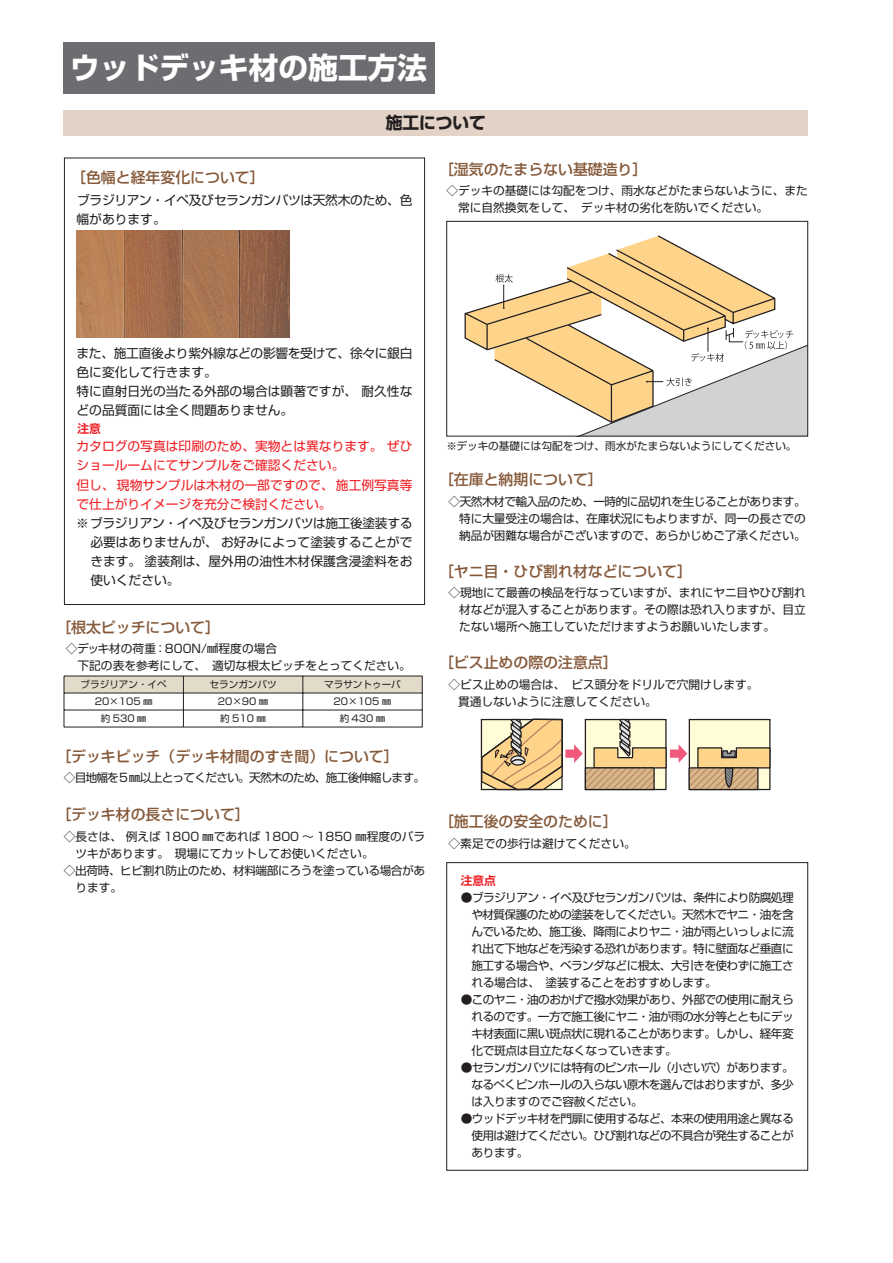
<style>
.page{position:relative;width:893px;height:1263px;background:#fff}
.page>*{position:absolute;margin:0;border:0;box-sizing:border-box;transform-origin:0 0}
.t1{font:29.7px "Shin Go Pro Bold 90 pv RKSJ H";color:#fff}
.t2{font:16.65px "Shin Go Pro Bold 90 pv RKSJ H";color:#231f20}
.t3{font:14.85px "Shin Go Pro Medium 90 pv RKSJ H";color:#85593a}
.t4{font:12.75px/19.2px "Shin Go Pro Regular 90 pv RKSJ H";color:#231f20}
.t5{font:12.75px/19.2px "Shin Go Pro Regular 90 pv RKSJ H";color:#ee1d23}
.t6{font:12.75px/19.2px "Shin Go Pro Regular 90 pv RKSJ H";letter-spacing:-.03em;color:#231f20}
.t7{font:11.7px/17px "Shin Go Pro Regular 90 pv RKSJ H";letter-spacing:-.015em;color:#231f20;text-align:justify}
.t8{font:11.7px "Shin Go Pro Regular 90 pv RKSJ H";letter-spacing:-.065em;color:#231f20}
.t9{font:11.7px "Shin Go Pro Regular 90 pv RKSJ H";letter-spacing:-.035em;color:#231f20}
.t10{font:11.7px "Shin Go Pro De Bold 90 pv RKSJ H";color:#ee1d23}
.t11{font:10.65px "Shin Go Pro Regular 90 pv RKSJ H";color:#231f20}
.t12{font:9.6px "Shin Go Pro Regular 90 pv RKSJ H";color:#231f20}
</style>
<div class="page">
<div style="left:446px;top:862px;width:362px;height:308px;border:1px solid #231f20"></div>
<img style="left:77px;top:231px;width:212px;height:106px">
<svg style="left:64px;top:676px;width:359px;height:51px"></svg>
<hr style="left:64px;top:727px;width:239px;height:1px;background:#231f20">
<hr style="left:303px;top:727px;width:119px;height:1px;background:#231f20">
<svg style="left:583px;top:333px;width:223px;height:101px;background:#d3d4d5"></svg>
<svg style="left:464px;top:235px;width:329px;height:189px"></svg>
<div style="left:446px;top:221px;width:362px;height:215px;border:1px solid #231f20"></div>
<div style="left:64px;top:111px;width:744px;height:25px;background:#e3d3c6"></div>
<div style="left:689px;top:719px;width:81px;height:70px;background:#fffcd8"></div>
<div style="left:689px;top:719px;width:81px;height:71px;border:1px solid #231f20"></div>
<div style="left:585px;top:719px;width:81px;height:70px;background:#fffcd8"></div>
<div style="left:585px;top:719px;width:82px;height:71px;border:1px solid #231f20"></div>
<svg style="left:587px;top:769px;width:66px;height:19px"></svg>
<div style="left:585px;top:767px;width:70px;height:23px;border:1px solid #231f20"></div>
<svg style="left:691px;top:769px;width:6px;height:19px"></svg>
<div style="left:689px;top:767px;width:69px;height:23px;border:1px solid #231f20"></div>
<svg style="left:593px;top:718px;width:94px;height:51px"></svg>
<svg style="left:480px;top:718px;width:103px;height:73px"></svg>
<svg style="left:697px;top:747px;width:74px;height:42px;background:#caad7f"></svg>
<div style="left:64px;top:43px;width:371px;height:51px;background:#6c6d70"></div>
<h1 class="t1" style="left:70px;top:57px;width:359px">ウッドデッキ材の施工方法</h1>
<h2 class="t2" style="left:386px;top:117px;width:102px">施工について</h2>
<p class="t3" style="left:64px;top:172px;width:202px">　［色幅と経年変化について］</p>
<p class="t6" style="left:77px;top:192px;width:337px;text-indent:-12px">　ブラジリアン・イペ及びセランガンバツは天然木のため、色幅があります。</p>
<p class="t3" style="left:439px;top:164px;width:210px">［湿気のたまらない基礎造り］</p>
<p class="t7" style="left:458px;top:184px;width:351px;text-indent:-12px">◇デッキの基礎には勾配をつけ、雨水などがたまらないように、また常に自然換気をして、デッキ材の劣化を防いでください。</p>
<p class="t4" style="left:77px;top:345px;width:337px">また、施工直後より紫外線などの影響を受けて、徐々に銀白色に変化して行きます。<br>特に直射日光の当たる外部の場合は顕著ですが、耐久性などの品質面には全く問題ありません。</p>
<p class="t10" style="left:66px;top:425px;width:37px">　注意</p>
<p class="t5" style="left:77px;top:439px;width:337px">カタログの写真は印刷のため、実物とは異なります。ぜひショールームにてサンプルをご確認ください。<br>但し、現物サンプルは木材の一部ですので、施工例写真等で仕上がりイメージを充分ご検討ください。</p>
<p class="t4" style="left:90px;top:515px;width:324px;text-align:justify;text-indent:-14px">※ブラジリアン・イペ及びセランガンバツは施工後塗装する必要はありませんが、お好みによって塗装することができます。塗装剤は、屋外用の油性木材保護含浸塗料をお使いください。</p>
<p class="t3" style="left:56px;top:621px;width:165px">［根太ピッチについて］</p>
<p class="t7" style="left:78px;top:642px;width:335px;text-indent:-12px">◇デッキ材の荷重：800N/㎟程度の場合<br>下記の表を参考にして、適切な根太ピッチをとってください。</p>
<p class="t12" style="left:81px;top:681px;width:88px">ブラジリアン・イペ</p>
<p class="t12" style="left:210px;top:681px;width:68px">セランガンバツ</p>
<p class="t12" style="left:324px;top:681px;width:78px">マラサントゥーバ</p>
<p class="t12" style="left:95px;top:698px;width:59px">20×105 ㎜</p>
<p class="t12" style="left:218px;top:698px;width:52px">20×90 ㎜</p>
<p class="t12" style="left:334px;top:698px;width:59px">20×105 ㎜</p>
<p class="t12" style="left:101px;top:715px;width:47px">約 530 ㎜</p>
<p class="t12" style="left:220px;top:715px;width:47px">約 510 ㎜</p>
<p class="t12" style="left:340px;top:715px;width:47px">約 430 ㎜</p>
<p class="t3" style="left:56px;top:750px;width:344px">［デッキピッチ（デッキ材間のすき間）について］</p>
<p class="t8" style="left:64px;top:773px;width:363px">◇目地幅を5㎜以上とってください。天然木のため、施工後伸縮します。</p>
<p class="t3" style="left:56px;top:809px;width:195px">［デッキ材の長さについて］</p>
<p class="t7" style="left:64px;top:829px;width:363px">◇長さは、例えば 1800 ㎜であれば 1800 ～ 1850 ㎜程度のバラ</p>
<p class="t7" style="left:75px;top:846px;width:300px">ツキがあります。現場にてカットしてお使いください。</p>
<p class="t9" style="left:64px;top:866px;width:363px">◇出荷時、ヒビ割れ防止のため、材料端部にろうを塗っている場合があ</p>
<p class="t7" style="left:75px;top:880px;width:48px">ります。</p>
<p class="t11" style="left:446px;top:442px;width:352px">※デッキの基礎には勾配をつけ、雨水がたまらないようにしてください。</p>
<p class="t3" style="left:439px;top:474px;width:165px">［在庫と納期について］</p>
<p class="t7" style="left:459px;top:494px;width:348px;text-indent:-11px">◇天然木材で輸入品のため、一時的に品切れを生じることがあります。特に大量受注の場合は、在庫状況にもよりますが、同一の長さでの納品が困難な場合がございますので、あらかじめご了承ください。</p>
<p class="t3" style="left:439px;top:565px;width:254px">［ヤニ目・ひび割れ材などについて］</p>
<p class="t7" style="left:459px;top:586px;width:348px;text-indent:-11px">◇現地にて最善の検品を行なっていますが、まれにヤニ目やひび割れ材などが混入することがあります。その際は恐れ入りますが、目立たない場所へ施工していただけますようお願いいたします。</p>
<p class="t3" style="left:439px;top:657px;width:180px">［ビス止めの際の注意点］</p>
<p class="t7" style="left:446px;top:677px;width:314px">◇ビス止めの場合は、ビス頭分をドリルで穴開けします。　貫通しないように注意してください。</p>
<p class="t3" style="left:439px;top:816px;width:180px">［施工後の安全のために］</p>
<p class="t7" style="left:449px;top:837px;width:189px">◇素足での歩行は避けてください。</p>
<p class="t10" style="left:461px;top:876px;width:37px">注意点</p>
<p class="t7" style="left:471px;top:890px;width:324px;text-indent:-11px">●ブラジリアン・イペ及びセランガンバツは、条件により防腐処理や材質保護のための塗装をしてください。天然木でヤニ・油を含んでいるため、施工後、降雨によりヤニ・油が雨といっしょに流れ出て下地などを汚染する恐れがあります。特に壁面など垂直に施工する場合や、ベランダなどに根太、大引きを使わずに施工される場合は、塗装することをおすすめします。</p>
<p class="t7" style="left:471px;top:992px;width:324px;text-indent:-11px">●このヤニ・油のおかげで撥水効果があり、外部での使用に耐えられるのです。一方で施工後にヤニ・油が雨の水分等とともにデッキ材表面に黒い斑点状に現れることがあります。しかし、経年変化で斑点は目立たなくなっていきます。</p>
<p class="t7" style="left:471px;top:1060px;width:324px;text-indent:-11px">●セランガンバツには特有のピンホール（小さい穴）があります。なるべくピンホールの入らない原木を選んではおりますが、多少は入りますのでご容赦ください。</p>
<p class="t7" style="left:471px;top:1111px;width:324px;text-indent:-11px">●ウッドデッキ材を門扉に使用するなど、本来の使用用途と異なる使用は避けてください。ひび割れなどの不具合が発生することがあります。</p>
</div>
